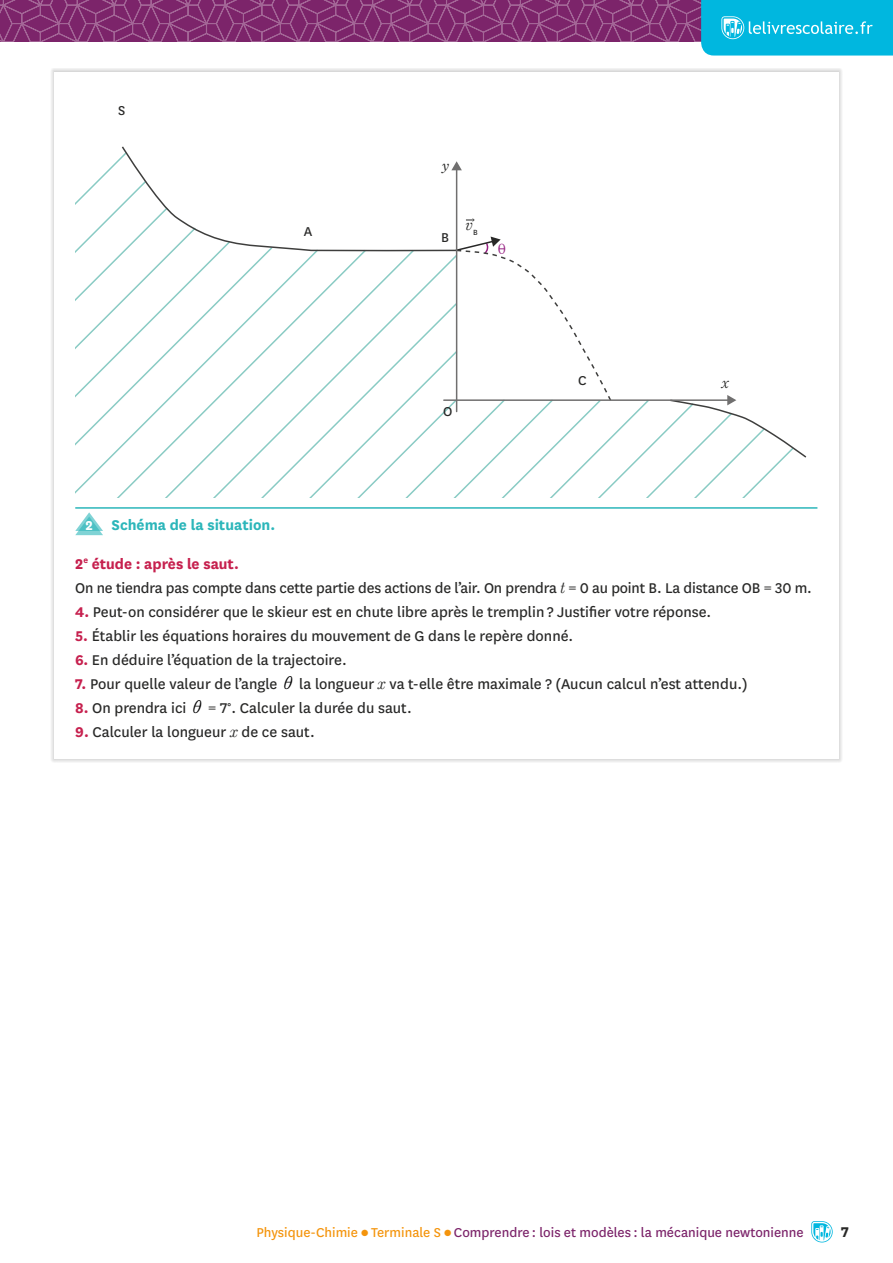
<style>
.page{position:relative;width:893px;height:1263px;background:#fff}
.page>*{position:absolute;margin:0;border:0;box-sizing:border-box;transform-origin:0 0}
.t1{font:16.5px/24px "National";color:#282827}
.t2{font:700 16.5px "National";color:#2cb6ba}
.t3{font:700 16.5px "National";color:#282827}
.t4{font:15px "National";color:#7c246a}
.t5{font:15px "National";color:#282827}
.t6{font:italic 15px "M Ma Century";color:#282827}
.t7{font:15px "Alphonetic GB";color:#972183}
.s1{font-size:15px;color:#fff}
.s2{font-weight:700;color:#c6204e}
.s3{font-family:"MM Century New";font-style:italic}
.s4{font-family:"MM Century Old Greek";font-style:italic;color:#000}
.s5{color:#f4940c}
.s6{font-size:10.5px;color:#f4940c}
</style>
<div class="page">
<div style="left:50px;top:68px;width:793px;height:694px;background:#000;opacity:.3"></div>
<div style="left:54px;top:72px;width:785px;height:686px;background:#fff"></div>
<svg style="left:76px;top:146px;width:731px;height:351px"></svg>
<svg style="left:75px;top:512px;width:28px;height:23px"></svg>
<hr style="left:75px;top:507px;width:742px;height:2px;background:#2cb6ba">
<svg style="left:811px;top:1221px;width:22px;height:21px"></svg>
<svg style="left:0;top:0;width:893px;height:56px"></svg>
<p class="t5" style="left:118px;top:100px;width:9px">S</p>
<p class="t5" style="left:304px;top:221px;width:10px">A</p>
<p class="t2" style="left:85px;top:513px;width:191px"><span class="s1">2</span> Schéma de la situation.</p>
<p class="t6" style="left:441px;top:158px;width:9px">y</p>
<p class="t5" style="left:441px;top:227px;width:9px">B</p>
<p class="t6" style="left:465px;top:217px;width:14px">v<sub>B</sub></p>
<p class="t7" style="left:497px;top:241px;width:10px">B</p>
<p class="t5" style="left:443px;top:402px;width:11px">O</p>
<p class="t5" style="left:578px;top:370px;width:10px">C</p>
<p class="t6" style="left:721px;top:375px;width:9px">x</p>
<p class="t1" style="left:75px;top:551px;width:738px"><span class="s2">2</span><sup>e</sup> <span class="s2">étude : après le saut.<br></span>On ne tiendra pas compte dans cette partie des actions de l’air. On prendra <span class="s3">t</span> = 0 au point B. La distance OB = 30 m.</p>
<p class="t1" style="left:75px;top:599px;width:638px"><span class="s2">4.</span> Peut-on considérer que le skieur est en chute libre après le tremplin ? Justifier votre réponse.</p>
<p class="t1" style="left:75px;top:623px;width:500px"><span class="s2">5.</span> Établir les équations horaires du mouvement de G dans le repère donné.</p>
<p class="t1" style="left:75px;top:647px;width:273px"><span class="s2">6.</span> En déduire l’équation de la trajectoire.</p>
<p class="t1" style="left:75px;top:671px;width:674px"><span class="s2">7.</span> Pour quelle valeur de l’angle <span class="s4">i</span> la longueur <span class="s3">x</span> va t-elle être maximale ? (Aucun calcul n’est attendu.)</p>
<p class="t1" style="left:75px;top:695px;width:338px"><span class="s2">8.</span> On prendra ici <span class="s4">i</span> = 7°. Calculer la durée du saut.</p>
<p class="t1" style="left:75px;top:719px;width:241px"><span class="s2">9.</span> Calculer la longueur <span class="s3">x</span> de ce saut.</p>
<p class="t4" style="left:256px;top:1223px;width:549px"><span class="s5">Physique-Chimie</span> <span class="s6">●</span> <span class="s5">Terminale S</span> <span class="s6">●</span> Comprendre : lois et modèles : la mécanique newtonienne</p>
<p class="t3" style="left:841px;top:1221px;width:9px">7</p>
</div>
